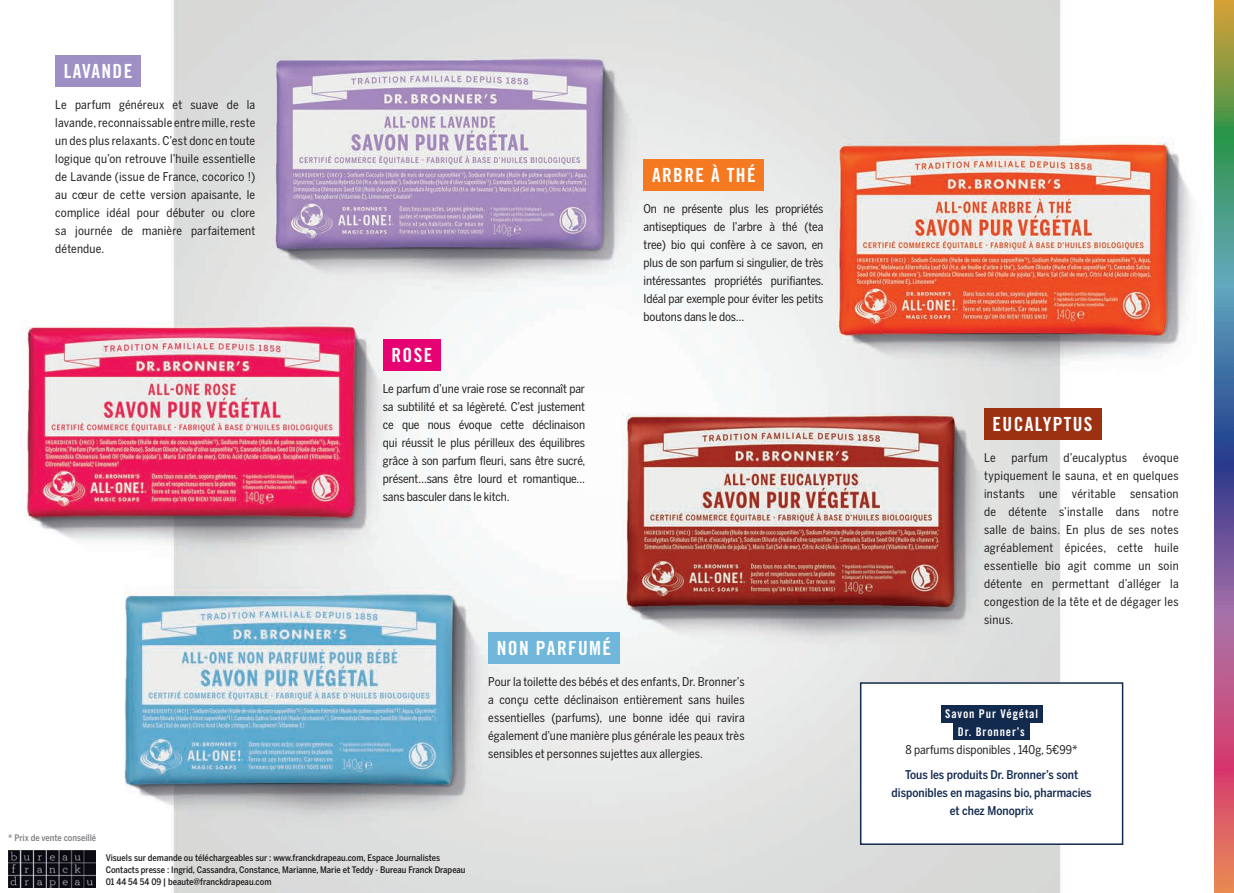
<style>
.page{position:relative;width:1234px;height:893px;background:#fff}
.page>*{position:absolute;margin:0;border:0;box-sizing:border-box;transform-origin:0 0}
.t1{font:19.5px "Trade Gothic LT Std Bd Cn 20";letter-spacing:.07em;color:#fff}
.t2{font:12px/18px "Benton Sans Cond";color:#231f20;text-align:justify}
.t3{font:500 12px/18px "Benton Sans Cond";color:#132a4f;text-align:center}
.t4{font:12px/17.1px "Trade Gothic LT Std Bd Cn 20";letter-spacing:.07em;color:#fff;text-align:center}
.t5{font:12px "Benton Sans Cond";letter-spacing:.02em;color:#231f20}
.t6{font:500 9px/12px "Benton Sans Cond";color:#231f20}
.t7{font:500 9px "Benton Sans Cond";color:#7c7e81}
</style>
<div class="page">
<img style="left:8px;top:0;width:1184px;height:893px">
<div style="left:859px;top:682px;width:264px;height:163px;background:#fff;border:2px solid #132a4f"></div>
<img style="left:8px;top:851px;width:87px;height:36px">
<div style="left:940px;top:705px;width:102px;height:18px;background:#132a4f"></div>
<div style="left:953px;top:723px;width:76px;height:17px;background:#132a4f"></div>
<div style="left:55px;top:55px;width:86px;height:31px;background:#9e8fc4"></div>
<div style="left:383px;top:340px;width:58px;height:31px;background:#e60272"></div>
<div style="left:983px;top:408px;width:117px;height:31px;background:#9c3112"></div>
<div style="left:643px;top:159px;width:121px;height:32px;background:#f47921"></div>
<svg style="left:1214px;top:0;width:19px;height:893px;background:#7f7380"></svg>
<div style="left:488px;top:632px;width:131px;height:32px;background:#71b7dc"></div>
<h1 class="t1" style="left:64px;top:59px;width:70px">LAVANDE</h1>
<p class="t2" style="left:55px;top:96px;width:201px">Le parfum généreux et suave de la lavande, reconnaissable entre mille, reste un des plus relaxants. C’est donc en toute logique qu’on retrouve l’huile essentielle de Lavande (issue de France, cocorico !) au cœur de cette version apaisante, le complice idéal pour débuter ou clore sa journée de manière parfaitement détendue.</p>
<p class="t7" style="left:8px;top:832px;width:89px">* Prix de vente conseillé</p>
<h1 class="t1" style="left:391px;top:343px;width:42px">ROSE</h1>
<p class="t2" style="left:383px;top:380px;width:204px">Le parfum d’une vraie rose se reconnaît par sa subtilité et sa légèreté. C’est justement ce que nous évoque cette déclinaison qui réussit le plus périlleux des équilibres grâce à son parfum fleuri, sans être sucré, présent…sans être lourd et romantique… sans basculer dans le kitch.</p>
<h1 class="t1" style="left:652px;top:163px;width:105px">ARBRE À THÉ</h1>
<p class="t2" style="left:643px;top:200px;width:182px">On ne présente plus les propriétés antiseptiques de l’arbre à thé (tea tree) bio qui confère à ce savon, en plus de son parfum si singulier, de très intéressantes propriétés purifiantes.<br>Idéal par exemple pour éviter les petits boutons dans le dos…</p>
<h1 class="t1" style="left:496px;top:636px;width:116px">NON PARFUMÉ</h1>
<p class="t2" style="left:488px;top:672px;width:258px">Pour la toilette des bébés et des enfants, Dr. Bronner’s a conçu cette déclinaison entièrement sans huiles essentielles (parfums), une bonne idée qui ravira également d’une manière plus générale les peaux très sensibles et personnes sujettes aux allergies.</p>
<p class="t6" style="left:106px;top:851px;width:361px">Visuels sur demande ou téléchargeables sur : www.franckdrapeau.com, Espace Journalistes<br>Contacts presse : Ingrid, Cassandra, Constance, Marianne, Marie et Teddy - Bureau Franck Drapeau<br>01 44 54 54 09 | beaute@franckdrapeau.com</p>
<h1 class="t1" style="left:992px;top:412px;width:102px">EUCALYPTUS</h1>
<p class="t2" style="left:983px;top:449px;width:13px">Le</p>
<p class="t2" style="left:1011px;top:449px;width:38px">parfum</p>
<p class="t5" style="left:1063px;top:450px;width:65px">d’eucalyptus</p>
<p class="t2" style="left:983px;top:449px;width:196px;text-indent:159px">évoque typiquement le sauna, et en quelques instants une véritable sensation de détente s’installe dans notre salle de bains. En plus de ses notes agréablement épicées, cette huile essentielle bio agit comme un soin détente en permettant d’alléger la congestion de la tête et de dégager les sinus.</p>
<p class="t4" style="left:945px;top:705px;width:94px">Savon Pur Végétal<br>Dr. Bronner’s</p>
<p class="t2" style="left:905px;top:740px;width:173px">8 parfums disponibles , 140g, 5€99*</p>
<p class="t3" style="left:891px;top:766px;width:201px">Tous les produits Dr. Bronner’s sont disponibles en magasins bio, pharmacies et chez Monoprix</p>
</div>
